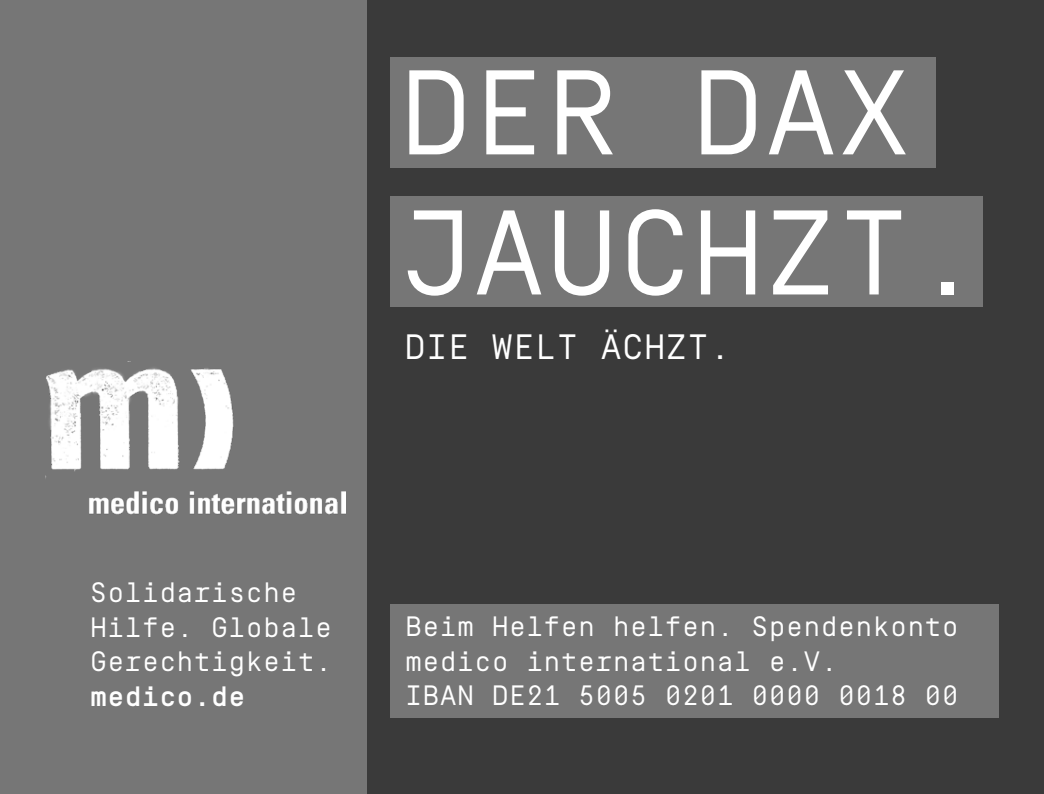
<style>
.page{position:relative;width:1044px;height:794px;background:#fff}
.page>*{position:absolute;margin:0;border:0;box-sizing:border-box;transform-origin:0 0}
.t1{font:120px/140px "Simplon BP Mono";color:#fff}
.t2{font:35.2px "Simplon BP Mono";letter-spacing:.01em;color:#fff}
.t3{font:28px/34.4px "Simplon BP Mono";letter-spacing:.01em;color:#fff}
.t4{font:500 28px "Simplon BP Mono";letter-spacing:.01em;color:#fff}
</style>
<div class="page">
<div style="left:366px;top:0;width:677px;height:794px;background:#3a3a3a"></div>
<div style="left:390px;top:604px;width:608px;height:114px;background:#767676"></div>
<div style="left:390px;top:57px;width:545px;height:110px;background:#767676"></div>
<div style="left:390px;top:196px;width:592px;height:111px;background:#767676"></div>
<div style="left:0;top:0;width:366px;height:794px;background:#767676"></div>
<img style="left:45px;top:361px;width:300px;height:154px">
<h1 class="t1" style="left:399px;top:37px;width:585px">DEr DAX<br>Jauchzt.</h1>
<p class="t2" style="left:404px;top:323px;width:327px">DIE WELT ÄCHZT .</p>
<p class="t3" style="left:90px;top:574px;width:243px">Solidarische<br>Hilfe. Globale<br>Gerechtigkeit.</p>
<p class="t4" style="left:90px;top:677px;width:157px">medico.de</p>
<p class="t3" style="left:405px;top:608px;width:555px">Beim Helfen helfen. Spendenkonto medico international e.V.<br>IBAN DE21 5005 0201 0000 0018 00</p>
</div>
